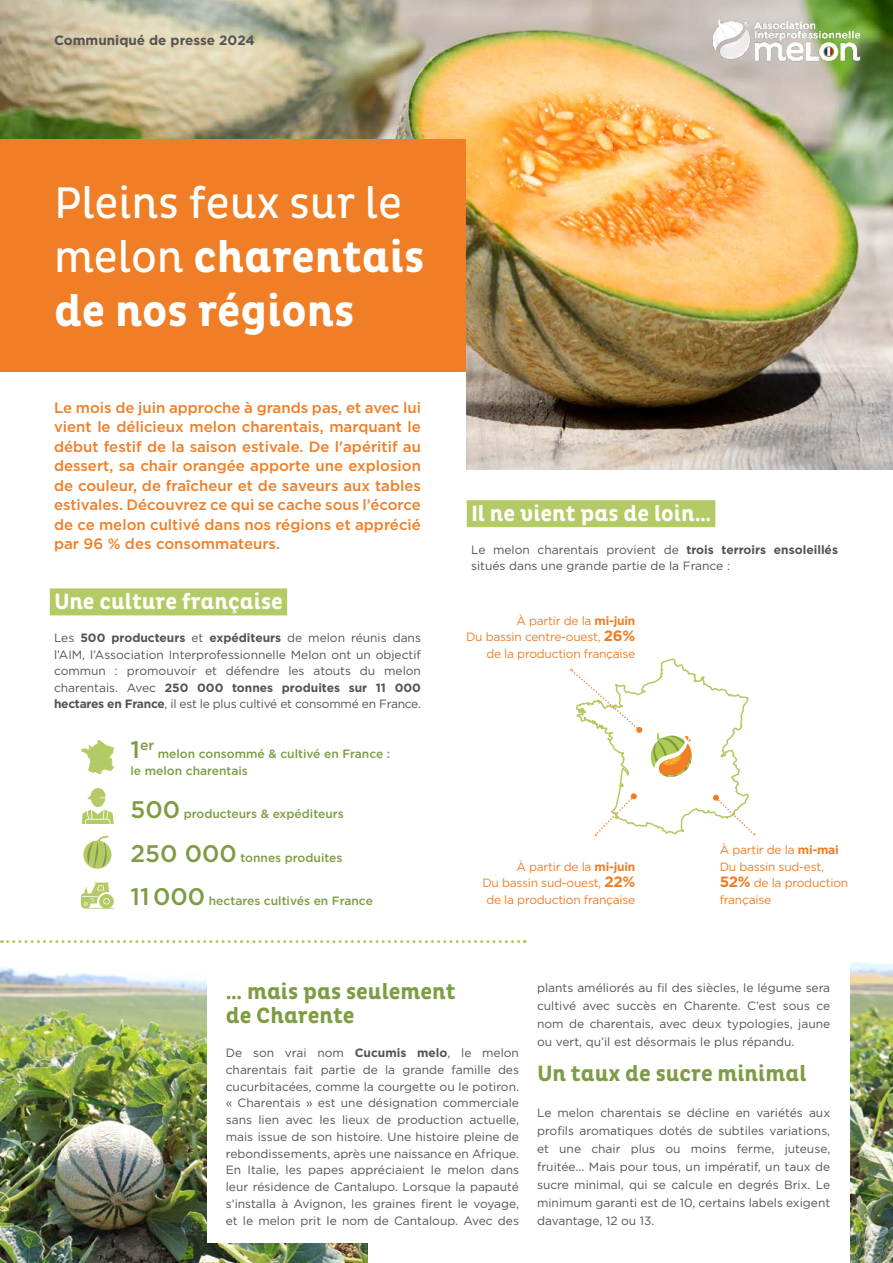
<style>
.page{position:relative;width:893px;height:1263px;background:#fff}
.page>*{position:absolute;margin:0;border:0;box-sizing:border-box;transform-origin:0 0}
.t1{font:700 45px/54px "Pluto Cond";color:#fff}
.t2{font:700 22.5px/24.3px "Pluto Cond";color:#7d9c43}
.t3{font:700 22.5px "Pluto Cond";color:#fff}
.t4{font:500 15px/19.5px "Gotham";color:#ef7e26;text-align:justify}
.t5{font:500 13.95px "Gotham";color:#7d9c43}
.t6{font:700 13.5px "Gotham";color:#545352}
.t7{font:12px/16.8px "Gotham";color:#545352;text-align:justify}
.t8{font:12px/16.5px "Gotham";letter-spacing:-.02em;color:#ef7e26;text-align:right}
.t9{font:500 12px/16.5px "Gotham";color:#7d9c43}
.s1{font-weight:400}
.s2{font-weight:700}
.s3{font-size:24px}
.s4{font-weight:700;font-size:15px}
</style>
<div class="page">
<img style="left:0;top:0;width:893px;height:470px">
<div style="left:0;top:147px;width:466px;height:323px;background:#fff"></div>
<img style="left:0;top:967px;width:367px;height:296px">
<img style="left:850px;top:962px;width:43px;height:301px">
<div style="left:207px;top:962px;width:319px;height:281px;background:#fff"></div>
<div style="left:0;top:139px;width:466px;height:232px;background:#ef7e26"></div>
<div style="left:467px;top:500px;width:248px;height:27px;background:#b4ca64"></div>
<svg style="left:2px;top:940px;width:523px;height:3px"></svg>
<div style="left:50px;top:588px;width:237px;height:27px;background:#b4ca64"></div>
<svg style="left:82px;top:788px;width:32px;height:36px"></svg>
<svg style="left:81px;top:740px;width:34px;height:34px"></svg>
<svg style="left:81px;top:882px;width:34px;height:27px"></svg>
<svg style="left:570px;top:658px;width:185px;height:178px"></svg>
<img style="left:689px;top:0;width:195px;height:79px">
<svg style="left:83px;top:835px;width:29px;height:34px"></svg>
<p class="t6" style="left:54px;top:31px;width:202px">Communiqué de presse 2024</p>
<h1 class="t1" style="left:54px;top:177px;width:372px"><span class="s1">Pleins feux sur le melon</span> charentais de nos régions</h1>
<p class="t4" style="left:54px;top:398px;width:369px">Le mois de juin approche à grands pas, et avec lui vient le délicieux melon charentais, marquant le début festif de la saison estivale. De l'apéritif au dessert, sa chair orangée apporte une explosion de couleur, de fraîcheur et de saveurs aux tables estivales. Découvrez ce qui se cache sous l’écorce de ce melon cultivé dans nos régions et apprécié par 96 % des consommateurs.</p>
<h2 class="t3" style="left:54px;top:589px;width:230px">Une culture française</h2>
<p class="t7" style="left:54px;top:629px;width:368px">Les <span class="s2">500 producteurs</span> et <span class="s2">expéditeurs</span> de melon réunis dans l’AIM, l’Association Interprofessionnelle Melon ont un objectif commun : promouvoir et défendre les atouts du melon charentais. Avec <span class="s2">250 000 tonnes produites sur 11 000 hectares en France</span>, il est le plus cultivé et consommé en France.</p>
<p class="t5" style="left:131px;top:736px;width:25px"><span class="s3">1</span>er</p>
<p class="t9" style="left:131px;top:745px;width:261px;text-indent:27px">melon consommé &amp; cultivé en France : le melon charentais</p>
<p class="t9" style="left:131px;top:805px;width:215px"><span class="s3">500</span> producteurs &amp; expéditeurs</p>
<p class="t9" style="left:131px;top:849px;width:213px"><span class="s3">250 000</span> tonnes produites</p>
<p class="t9" style="left:131px;top:892px;width:244px"><span class="s3">11 000</span> hectares cultivés en France</p>
<h2 class="t3" style="left:471px;top:500px;width:242px">Il ne vient pas de loin…</h2>
<p class="t7" style="left:471px;top:541px;width:368px">Le melon charentais provient de <span class="s2">trois terroirs ensoleillés </span>situés dans une grande partie de la France :</p>
<p class="t8" style="left:466px;top:612px;width:171px">À partir de la <span class="s2">mi-juin<br></span>Du bassin centre-ouest, <span class="s4">26% </span>de la production française</p>
<p class="t8" style="left:482px;top:858px;width:154px">À partir de la <span class="s2">mi-juin<br></span>Du bassin sud-ouest, <span class="s4">22% </span>de la production française</p>
<p class="t8" style="left:720px;top:842px;width:130px;text-align:left">À partir de la <span class="s2">mi-mai<br></span>Du bassin sud-est,<br><span class="s4">52%</span> de la production française</p>
<h2 class="t2" style="left:226px;top:980px;width:231px">… mais pas seulement de Charente</h2>
<p class="t7" style="left:226px;top:1044px;width:295px">De son vrai nom <span class="s2">Cucumis melo</span>, le melon charentais fait partie de la grande famille des cucurbitacées, comme la courgette ou le potiron. « Charentais » est une désignation commerciale sans lien avec les lieux de production actuelle, mais issue de son histoire. Une histoire pleine de rebondissements, après une naissance en Afrique.<br>En Italie, les papes appréciaient le melon dans leur résidence de Cantalupo. Lorsque la papauté s’installa à Avignon, les graines firent le voyage, et le melon prit le nom de Cantaloup. Avec des</p>
<p class="t7" style="left:537px;top:978px;width:295px;line-height:17.9px">plants améliorés au fil des siècles, le légume sera cultivé avec succès en Charente. C’est sous ce nom de charentais, avec deux typologies, jaune ou vert, qu’il est désormais le plus répandu.</p>
<h2 class="t2" style="left:537px;top:1062px;width:271px">Un taux de sucre minimal</h2>
<p class="t7" style="left:537px;top:1104px;width:295px;line-height:17.9px">Le melon charentais se décline en variétés aux profils aromatiques dotés de subtiles variations, et une chair plus ou moins ferme, juteuse, fruitée... Mais pour tous, un impératif, un taux de sucre minimal, qui se calcule en degrés Brix. Le minimum garanti est de 10, certains labels exigent davantage, 12 ou 13.</p>
</div>
